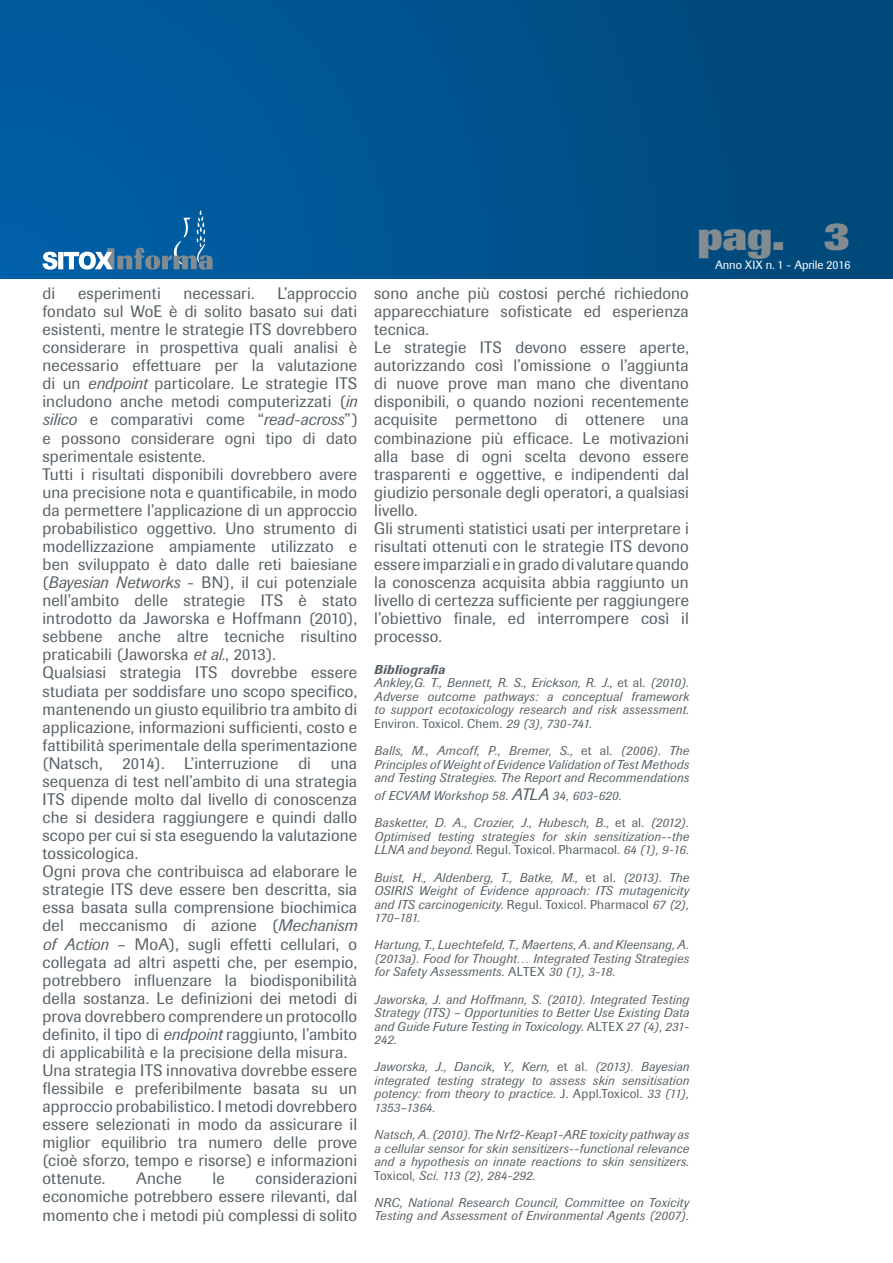
<style>
.page{position:relative;width:893px;height:1263px;background:#fff}
.page>*{position:absolute;margin:0;border:0;box-sizing:border-box;transform-origin:0 0}
.t1{font:800 40.5px "Imago";color:#828b90}
.t2{font:16.5px/18px "Imago";letter-spacing:.01em;color:#576065}
.t3{font:italic 12.75px/13.5px "Imago";letter-spacing:.025em;color:#576065;text-align:justify}
.t4{font:12px "Imago";letter-spacing:-.01em;color:#fff}
.s1{font-style:italic}
.s2{font-weight:500}
.s3{font-style:normal}
.s4{font-size:16.5px}
</style>
<div class="page">
<div style="left:0;top:0;width:893px;height:278px;background:linear-gradient(to right,#005fa5,#004777)"></div>
<svg style="left:43px;top:210px;width:170px;height:60px"></svg>
<p class="t2" style="left:43px;top:284px;width:316px;text-indent:235px">L’approccio fondato sul WoE è di solito basato sui dati esistenti, mentre le strategie ITS dovrebbero considerare in prospettiva quali analisi è necessario effettuare per la valutazione di un <span class="s1">endpoint</span> particolare. Le strategie ITS includono anche metodi computerizzati (<span class="s1">in silico</span> e comparativi come “<span class="s1">read-across</span>”) e possono considerare ogni tipo di dato sperimentale esistente.<br>Tutti i risultati disponibili dovrebbero avere una precisione nota e quantificabile, in modo da permettere l’applicazione di un approccio probabilistico oggettivo. Uno strumento di modellizzazione ampiamente utilizzato e ben sviluppato è dato dalle reti baiesiane (<span class="s1">Bayesian Networks</span> - BN), il cui potenziale nell’ambito delle strategie ITS è stato introdotto da Jaworska e Hoffmann (2010), sebbene anche altre tecniche risultino praticabili (Jaworska <span class="s1">et al.</span>, 2013).<br>Qualsiasi strategia ITS dovrebbe essere studiata per soddisfare uno scopo specifico, mantenendo un giusto equilibrio tra ambito di applicazione, informazioni sufficienti, costo e fattibilità sperimentale della sperimentazione (Natsch, 2014). L’interruzione di una sequenza di test nell’ambito di una strategia ITS dipende molto dal livello di conoscenza che si desidera raggiungere e quindi dallo scopo per cui si sta eseguendo la valutazione tossicologica.<br>Ogni prova che contribuisca ad elaborare le strategie ITS deve essere ben descritta, sia essa basata sulla comprensione biochimica del meccanismo di azione (<span class="s1">Mechanism of Action</span> – MoA), sugli effetti cellulari, o collegata ad altri aspetti che, per esempio, potrebbero influenzare la biodisponibilità della sostanza. Le definizioni dei metodi di prova dovrebbero comprendere un protocollo definito, il tipo di <span class="s1">endpoint</span> raggiunto, l’ambito di applicabilità e la precisione della misura.<br>Una strategia ITS innovativa dovrebbe essere flessibile e preferibilmente basata su un approccio probabilistico. I metodi dovrebbero essere selezionati in modo da assicurare il miglior equilibrio tra numero delle prove (cioè sforzo, tempo e risorse) e informazioni ottenute.</p>
<p class="t2" style="left:43px;top:284px;width:14px">di</p>
<p class="t2" style="left:78px;top:284px;width:84px">esperimenti</p>
<p class="t2" style="left:184px;top:284px;width:73px">necessari.</p>
<p class="t2" style="left:136px;top:1170px;width:47px">Anche</p>
<p class="t2" style="left:212px;top:1170px;width:14px">le</p>
<p class="t2" style="left:43px;top:1170px;width:316px;text-align:justify;text-indent:213px">considerazioni economiche potrebbero essere rilevanti, dal momento che i metodi più complessi di solito</p>
<p class="t2" style="left:374px;top:284px;width:316px">sono anche più costosi perché richiedono apparecchiature sofisticate ed esperienza tecnica.<br>Le strategie ITS devono essere aperte, autorizzando così l’omissione o l’aggiunta di nuove prove man mano che diventano disponibili, o quando nozioni recentemente acquisite permettono di ottenere una combinazione più efficace. Le motivazioni alla base di ogni scelta devono essere trasparenti e oggettive, e indipendenti dal giudizio personale degli operatori, a qualsiasi livello.<br>Gli strumenti statistici usati per interpretare i risultati ottenuti con le strategie ITS devono essere imparziali e in grado di valutare quando la conoscenza acquisita abbia raggiunto un livello di certezza sufficiente per raggiungere l’obiettivo finale, ed interrompere così il processo.</p>
<p class="t3" style="left:374px;top:663px;width:316px;text-align:left"><span class="s2">Bibliografia<br></span>Ankley,G. T., Bennett, R. S., Erickson, R. J., <span class="s3">et al.</span> (2010).<br>Adverse outcome pathways: a conceptual framework to support ecotoxicology research and risk assessment.<br><span class="s3">Environ. Toxicol. Chem</span>. 29 (3), 730-741.</p>
<p class="t3" style="left:374px;top:744px;width:316px">Balls, M., Amcoff, P., Bremer, S., <span class="s3">et al.</span> (2006). The Principles of Weight of Evidence Validation of Test Methods and Testing Strategies. The Report and Recommendations</p>
<p class="t3" style="left:374px;top:782px;width:316px;line-height:27.2px">of ECVAM Workshop 58. <span class="s4">ATLA</span> 34, 603-620.<br>Basketter, D. A., Crozier, J., Hubesch, B., <span class="s3">et al.</span> (2012).</p>
<p class="t3" style="left:374px;top:830px;width:316px">Optimised testing strategies for skin sensitization--the<br>LLNA and beyond. <span class="s3">Regul. Toxicol. Pharmacol</span>. 64 (1), 9-16.</p>
<p class="t3" style="left:374px;top:870px;width:316px">Buist, H., Aldenberg, T., Batke, M., <span class="s3">et al.</span> (2013). The OSIRIS Weight of Evidence approach: ITS mutagenicity and ITS carcinogenicity. <span class="s3">Regul. Toxicol. Pharmacol</span> 67 (2), 170–181.</p>
<p class="t3" style="left:374px;top:938px;width:316px">Hartung, T., Luechtefeld, T., Maertens, A. and Kleensang, A. (2013a). Food for Thought… Integrated Testing Strategies for Safety Assessments. <span class="s3">ALTEX</span> 30 (1), 3-18.</p>
<p class="t3" style="left:374px;top:992px;width:316px">Jaworska, J. and Hoffmann, S. (2010). Integrated Testing Strategy (ITS) – Opportunities to Better Use Existing Data and Guide Future Testing in Toxicology. <span class="s3">ALTEX</span> 27 (4), 231- 242.</p>
<p class="t3" style="left:374px;top:1060px;width:316px">Jaworska, J., Dancik, Y., Kern, <span class="s3">et al.</span> (2013). Bayesian integrated testing strategy to assess skin sensitisation potency: from theory to practice. <span class="s3">J. Appl.Toxicol.</span> 33 (11), 1353–1364.</p>
<p class="t3" style="left:374px;top:1128px;width:316px">Natsch, A. (2010). The Nrf2-Keap1-ARE toxicity pathway as a cellular sensor for skin sensitizers--functional relevance and a hypothesis on innate reactions to skin sensitizers.<br><span class="s3">Toxicol</span>, Sci. 113 (2), 284-292.</p>
<p class="t3" style="left:374px;top:1196px;width:316px">NRC, National Research Council, Committee on Toxicity<br>Testing and Assessment of Environmental Agents (2007).</p>
<h1 class="t1" style="left:697px;top:212px;width:155px">pag. 3</h1>
<p class="t4" style="left:715px;top:258px;width:137px">Anno XIX n. 1 - Aprile 2016</p>
</div>
